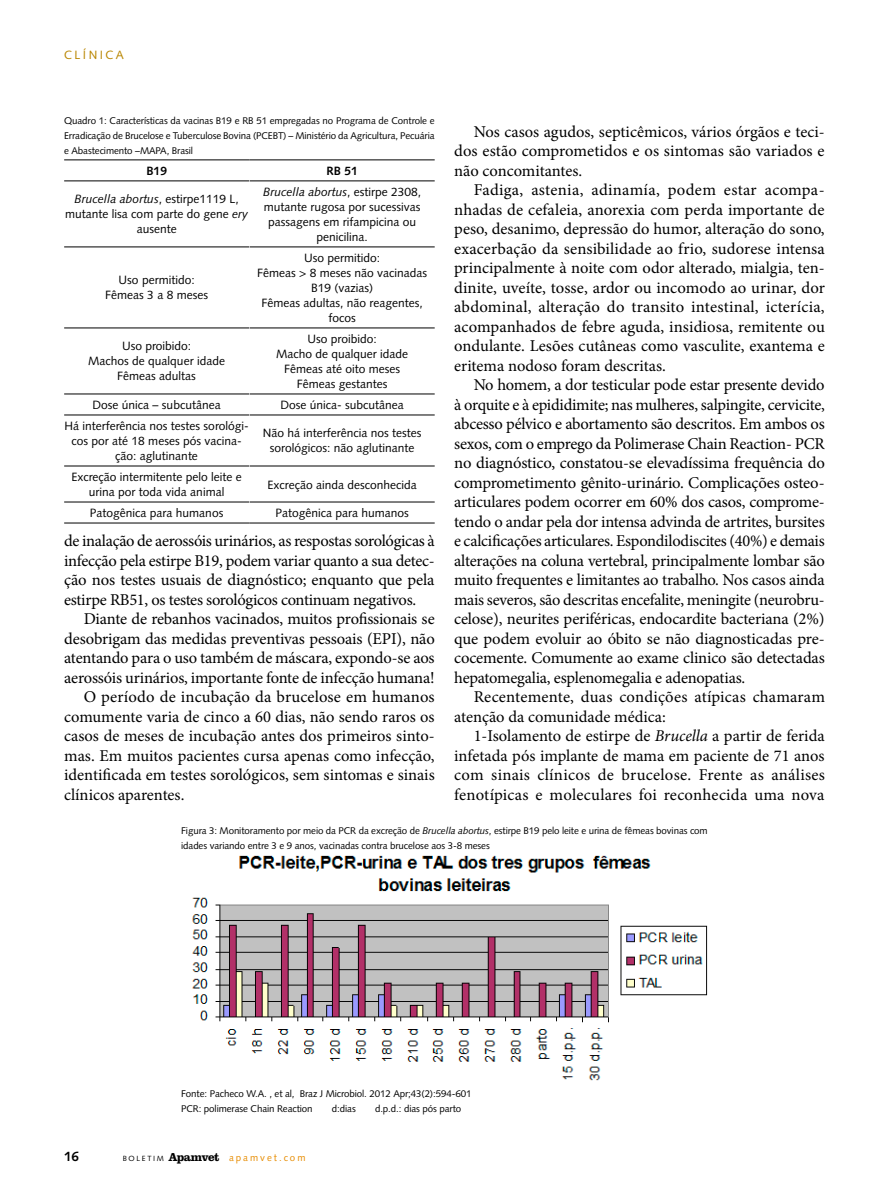
<style>
.page{position:relative;width:893px;height:1191px;background:#fff}
.page>*{position:absolute;margin:0;border:0;box-sizing:border-box;transform-origin:0 0}
.t1{font:16.5px/19.5px "Minion Pro";letter-spacing:-.005em;color:#000;text-align:justify}
.t2{font:700 13.5px "Syntax LT Std";color:#000}
.t3{font:12px/15px "Syntax LT Std";color:#000;text-align:center}
.t4{font:700 12px "Syntax LT Std";color:#000}
.t5{font:12px "Syntax LT Std";letter-spacing:.2em;color:#b98600}
.t6{font:9.75px/14.7px "Syntax LT Std";letter-spacing:-.01em;color:#000}
.t7{font:9.75px "Syntax LT Std";letter-spacing:.2em;color:#e78c00}
.s1{font-style:italic}
.s2{font-size:7.5px;color:#000}
.s3{font-family:"Clarendon LT Std";font-weight:700;font-size:12px;color:#000}
</style>
<div class="page">
<hr style="left:64px;top:160px;width:185px;height:1px;background:#000">
<hr style="left:249px;top:160px;width:186px;height:1px;background:#000">
<hr style="left:64px;top:181px;width:185px;height:1px;background:#000">
<hr style="left:250px;top:181px;width:185px;height:1px;background:#000">
<hr style="left:64px;top:247px;width:185px;height:1px;background:#000">
<hr style="left:250px;top:247px;width:185px;height:1px;background:#000">
<hr style="left:64px;top:328px;width:185px;height:1px;background:#000">
<hr style="left:250px;top:328px;width:185px;height:1px;background:#000">
<hr style="left:64px;top:394px;width:185px;height:1px;background:#000">
<hr style="left:250px;top:394px;width:185px;height:1px;background:#000">
<hr style="left:64px;top:415px;width:185px;height:1px;background:#000">
<hr style="left:250px;top:415px;width:185px;height:1px;background:#000">
<hr style="left:64px;top:466px;width:185px;height:1px;background:#000">
<hr style="left:250px;top:466px;width:185px;height:1px;background:#000">
<hr style="left:64px;top:502px;width:185px;height:1px;background:#000">
<hr style="left:250px;top:502px;width:185px;height:1px;background:#000">
<hr style="left:64px;top:523px;width:185px;height:1px;background:#000">
<hr style="left:249px;top:523px;width:186px;height:1px;background:#000">
<img style="left:239px;top:855px;width:412px;height:37px">
<img style="left:192px;top:897px;width:516px;height:184px">
<p class="t5" style="left:64px;top:47px;width:52px">CLÍNICA</p>
<p class="t6" style="left:64px;top:114px;width:372px;text-align:justify">Quadro 1: Características da vacinas B19 e RB 51 empregadas no Programa de Controle e Erradicação de Brucelose e Tuberculose Bovina (PCEBT) – Ministério da Agricultura, Pecuária e Abastecimento –MAPA, Brasil</p>
<p class="t4" style="left:146px;top:164px;width:22px">B19</p>
<p class="t4" style="left:326px;top:164px;width:33px">RB 51</p>
<p class="t3" style="left:65px;top:192px;width:184px"><span class="s1">Brucella abortus</span>, estirpe1119 L, mutante lisa com parte do gene <span class="s1">ery </span>ausente</p>
<p class="t3" style="left:263px;top:184px;width:160px"><span class="s1">Brucella abortus</span>, estirpe 2308, mutante rugosa por sucessivas passagens em rifampicina ou penicilina.</p>
<p class="t3" style="left:105px;top:273px;width:104px">Uso permitido:<br>Fêmeas 3 a 8 meses</p>
<p class="t3" style="left:257px;top:250px;width:171px">Uso permitido:<br>Fêmeas &gt; 8 meses não vacinadas<br>B19 (vazias)<br>Fêmeas adultas, não reagentes, focos</p>
<p class="t3" style="left:88px;top:339px;width:138px">Uso proibido:<br>Machos de qualquer idade<br>Fêmeas adultas</p>
<p class="t3" style="left:276px;top:331px;width:134px">Uso proibido:<br>Macho de qualquer idade<br>Fêmeas até oito meses<br>Fêmeas gestantes</p>
<p class="t3" style="left:93px;top:397px;width:130px">Dose única – subcutânea</p>
<p class="t3" style="left:280px;top:397px;width:125px">Dose única- subcutânea</p>
<p class="t3" style="left:64px;top:418px;width:186px">H á interferência nos testes sorológi&shy;cos por até 18 meses pós vacina&shy;ção: aglutinante</p>
<p class="t3" style="left:263px;top:426px;width:160px">Não há interferência nos testes sorológicos: não aglutinante</p>
<p class="t3" style="left:71px;top:469px;width:172px">Excreção intermitente pelo leite e urina por toda vida animal</p>
<p class="t3" style="left:268px;top:477px;width:151px">Excreção ainda desconhecida</p>
<p class="t3" style="left:90px;top:505px;width:135px">Patogênica para humanos</p>
<p class="t3" style="left:275px;top:505px;width:135px">Patogênica para humanos</p>
<p class="t1" style="left:64px;top:531px;width:372px">de inalação de aerossóis urinários, as respostas sorológicas à infecção pela estirpe B19, podem variar quanto a sua detec&shy;ção nos testes usuais de diagnóstico; enquanto que pela estirpe RB51, os testes sorológicos continuam negativos.</p>
<p class="t1" style="left:84px;top:609px;width:352px">Diante de rebanhos vacinados, muitos profissionais se</p>
<p class="t1" style="left:64px;top:629px;width:372px">desobrigam das medidas preventivas pessoais (EPI), não</p>
<p class="t1" style="left:64px;top:648px;width:372px">atentando para o uso também de máscara, expondo-se aos</p>
<p class="t1" style="left:64px;top:668px;width:372px">aerossóis urinários, importante fonte de infecção humana!</p>
<p class="t1" style="left:84px;top:687px;width:353px">O período de incubação da brucelose em humanos</p>
<p class="t1" style="left:64px;top:707px;width:372px">comumente varia de cinco a 60 dias, não sendo raros os</p>
<p class="t1" style="left:64px;top:726px;width:372px">casos de meses de incubação antes dos primeiros sinto-</p>
<p class="t1" style="left:64px;top:746px;width:372px">mas. Em muitos pacientes cursa apenas como infecção,</p>
<p class="t1" style="left:64px;top:765px;width:372px">identificada em testes sorológicos, sem sintomas e sinais</p>
<p class="t1" style="left:64px;top:785px;width:122px">clínicos aparentes.</p>
<p class="t1" style="left:454px;top:122px;width:372px;text-indent:19px">Nos casos agudos, septicêmicos, vários órgãos e teci&shy;dos estão comprometidos e os sintomas são variados e não concomitantes.</p>
<p class="t1" style="left:454px;top:180px;width:372px;text-indent:20px">Fadiga, astenia, adinamía, podem estar acompa&shy;nhadas de cefaleia, anorexia com perda importante de peso, desanimo, depressão do humor, alteração do sono, exacerbação da sensibilidade ao frio, sudorese intensa principalmente à noite com odor alterado, mialgia, ten&shy;dinite, uveíte, tosse, ardor ou incomodo ao urinar, dor abdominal, alteração do transito intestinal, icterícia, acompanhados de febre aguda, insidiosa, remitente ou ondulante. Lesões cutâneas como vasculite, exantema e eritema nodoso foram descritas.</p>
<p class="t1" style="left:454px;top:375px;width:372px;text-indent:20px">No homem, a dor testicular pode estar presente devido à orquite e à epididimite; nas mulheres, salpingite, cervicite, abcesso pélvico e abortamento são descritos. Em ambos os sexos, com o emprego da Polimerase Chain Reaction- PCR no diagnóstico, constatou-se elevadíssima frequência do comprometimento gênito-urinário. Complicações osteo&shy;articulares podem ocorrer em 60% dos casos, comprome&shy;tendo o andar pela dor intensa advinda de artrites, bursites e calcificações articulares. Espondilodiscites (40%) e demais alterações na coluna vertebral, principalmente lombar são muito frequentes e limitantes ao trabalho. Nos casos ainda mais severos, são descritas encefalite, meningite (neurobru&shy;celose), neurites periféricas, endocardite bacteriana (2%) que podem evoluir ao óbito se não diagnosticadas pre&shy;cocemente. Comumente ao exame clinico são detectadas hepatomegalia, esplenomegalia e adenopatias.</p>
<p class="t1" style="left:454px;top:687px;width:372px;text-indent:20px">Recentemente, duas condições atípicas chamaram atenção da comunidade médica:</p>
<p class="t1" style="left:454px;top:726px;width:372px;text-indent:20px">1-Isolamento de estirpe de <span class="s1">Brucella</span> a partir de ferida infetada pós implante de mama em paciente de 71 anos com sinais clínicos de brucelose. Frente as análises fenotípicas e moleculares foi reconhecida uma nova</p>
<p class="t6" style="left:181px;top:823px;width:528px">Figura 3: Monitoramento por meio da PCR da excreção de <span class="s1">Brucella abortus</span>, estirpe B19 pelo leite e urina de fêmeas bovinas com idades variando entre 3 e 9 anos, vacinadas contra brucelose aos 3-8 meses</p>
<p class="t6" style="left:181px;top:1086px;width:292px">Fonte: Pacheco W.A. , et al, Braz J Microbiol. 2012 Apr;43(2):594-601<br>PCR: polimerase Chain Reaction</p>
<p class="t6" style="left:332px;top:1101px;width:25px">d:dias</p>
<p class="t6" style="left:375px;top:1101px;width:88px">d.p.d.: dias pós parto</p>
<p class="t2" style="left:64px;top:1148px;width:16px">16</p>
<p class="t7" style="left:123px;top:1151px;width:184px"><span class="s2">BOLETIM</span> <span class="s3">Apamvet</span> apamvet.com</p>
</div>
